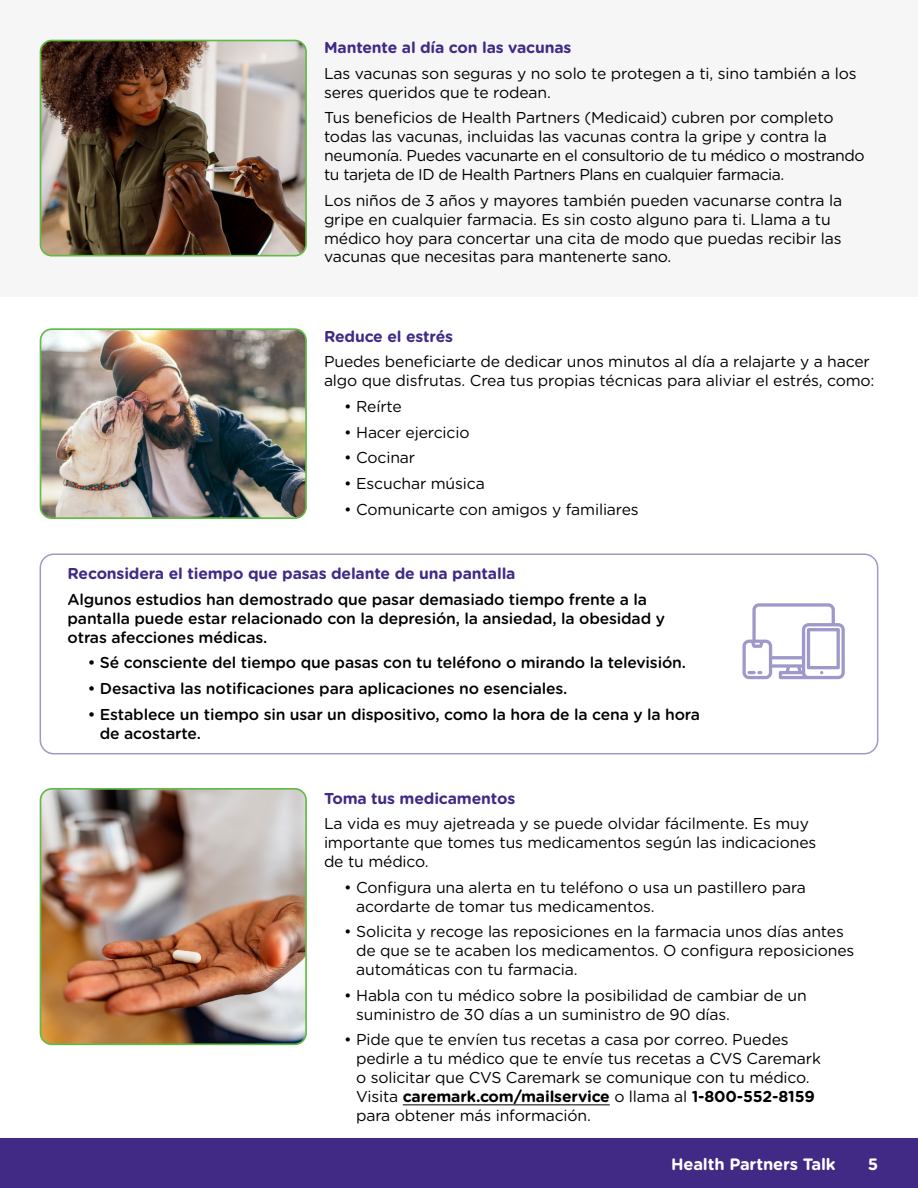
<style>
.page{position:relative;width:918px;height:1188px;background:#fff}
.page>*{position:absolute;margin:0;border:0;box-sizing:border-box;transform-origin:0 0}
.t1{font:700 16.5px "Gotham Rounded";letter-spacing:-.01em;color:#fff}
.t2{font:15.75px/18.9px "Gotham Rounded";letter-spacing:-.01em;color:#000}
.t3{font:500 15.75px/18.9px "Gotham Rounded";letter-spacing:-.01em;color:#000}
.t4{font:700 15.75px "Gotham Rounded";letter-spacing:-.01em;color:#412a86}
.s1{font-weight:700}
</style>
<div class="page">
<div style="left:0;top:1138px;width:918px;height:50px;background:#412a86"></div>
<div style="left:0;top:0;width:918px;height:297px;background:#f6f6f6"></div>
<img style="left:40px;top:40px;width:266px;height:214px">
<div style="left:40px;top:40px;width:267px;height:217px;border:2px solid #62bb46;border-radius:11px"></div>
<img style="left:40px;top:331px;width:264px;height:187px">
<div style="left:40px;top:328px;width:267px;height:191px;border:2px solid #62bb46;border-radius:11px"></div>
<div style="left:40px;top:554px;width:838px;height:200px;border:2px solid #9f99cb;border-radius:14px"></div>
<svg style="left:742px;top:603px;width:103px;height:76px"></svg>
<img style="left:40px;top:789px;width:266px;height:255px">
<div style="left:40px;top:788px;width:267px;height:257px;border:2px solid #62bb46;border-radius:11px"></div>
<hr style="left:403px;top:1104px;width:207px;height:1px;background:#000">
<p class="t4" style="left:324px;top:36px;width:249px">Mantente al día con las vacunas</p>
<p class="t2" style="left:324px;top:63px;width:534px">Las vacunas son seguras y no solo te protegen a ti, sino también a los seres queridos que te rodean.</p>
<p class="t2" style="left:324px;top:108px;width:542px">Tus beneficios de Health Partners (Medicaid) cubren por completo todas las vacunas, incluidas las vacunas contra la gripe y contra la neumonía. Puedes vacunarte en el consultorio de tu médico o mostrando tu tarjeta de ID de Health Partners Plans en cualquier farmacia.</p>
<p class="t2" style="left:324px;top:190px;width:520px">Los niños de 3 años y mayores también pueden vacunarse contra la gripe en cualquier farmacia. Es sin costo alguno para ti. Llama a tu médico hoy para concertar una cita de modo que puedas recibir las vacunas que necesitas para mantenerte sano.</p>
<p class="t4" style="left:324px;top:325px;width:131px">Reduce el estrés</p>
<p class="t2" style="left:324px;top:352px;width:552px">Puedes beneficiarte de dedicar unos minutos al día a relajarte y a hacer algo que disfrutas. Crea tus propias técnicas para aliviar el estrés, como:</p>
<p class="t2" style="left:344px;top:396px;width:59px">• Reírte</p>
<p class="t2" style="left:344px;top:422px;width:127px">• Hacer ejercicio</p>
<p class="t2" style="left:344px;top:448px;width:72px">• Cocinar</p>
<p class="t2" style="left:344px;top:473px;width:142px">• Escuchar música</p>
<p class="t2" style="left:344px;top:499px;width:296px">• Comunicarte con amigos y familiares</p>
<p class="t4" style="left:68px;top:562px;width:450px">Reconsidera el tiempo que pasas delante de una pantalla</p>
<p class="t3" style="left:68px;top:589px;width:599px">Algunos estudios han demostrado que pasar demasiado tiempo frente a la pantalla puede estar relacionado con la depresión, la ansiedad, la obesidad y otras afecciones médicas.</p>
<p class="t3" style="left:88px;top:653px;width:600px">• Sé consciente del tiempo que pasas con tu teléfono o mirando la televisión.</p>
<p class="t3" style="left:88px;top:678px;width:481px">• Desactiva las notificaciones para aplicaciones no esenciales.</p>
<p class="t3" style="left:100px;top:704px;width:602px;text-indent:-12px">• Establece un tiempo sin usar un dispositivo, como la hora de la cena y la hora de acostarte.</p>
<p class="t4" style="left:324px;top:786px;width:193px">Toma tus medicamentos</p>
<p class="t2" style="left:324px;top:813px;width:494px">La vida es muy ajetreada y se puede olvidar fácilmente. Es muy importante que tomes tus medicamentos según las indicaciones de tu médico.</p>
<p class="t2" style="left:356px;top:877px;width:451px;text-indent:-12px">• Configura una alerta en tu teléfono o usa un pastillero para acordarte de tomar tus medicamentos.</p>
<p class="t2" style="left:356px;top:921px;width:500px;text-indent:-12px">• Solicita y recoge las reposiciones en la farmacia unos días antes de que se te acaben los medicamentos. O configura reposiciones automáticas con tu farmacia.</p>
<p class="t2" style="left:356px;top:985px;width:452px;text-indent:-12px">• Habla con tu médico sobre la posibilidad de cambiar de un suministro de 30 días a un suministro de 90 días.</p>
<p class="t2" style="left:356px;top:1029px;width:466px;text-indent:-12px">• Pide que te envíen tus recetas a casa por correo. Puedes pedirle a tu médico que te envíe tus recetas a CVS Caremark o solicitar que CVS Caremark se comunique con tu médico.<br>Visita <span class="s1">caremark.com/mailservice</span> o llama al <span class="s1">1-800-552-8159 </span>para obtener más información.</p>
<p class="t1" style="left:671px;top:1152px;width:166px">Health Partners Talk</p>
<p class="t1" style="left:868px;top:1152px;width:12px">5</p>
</div>
